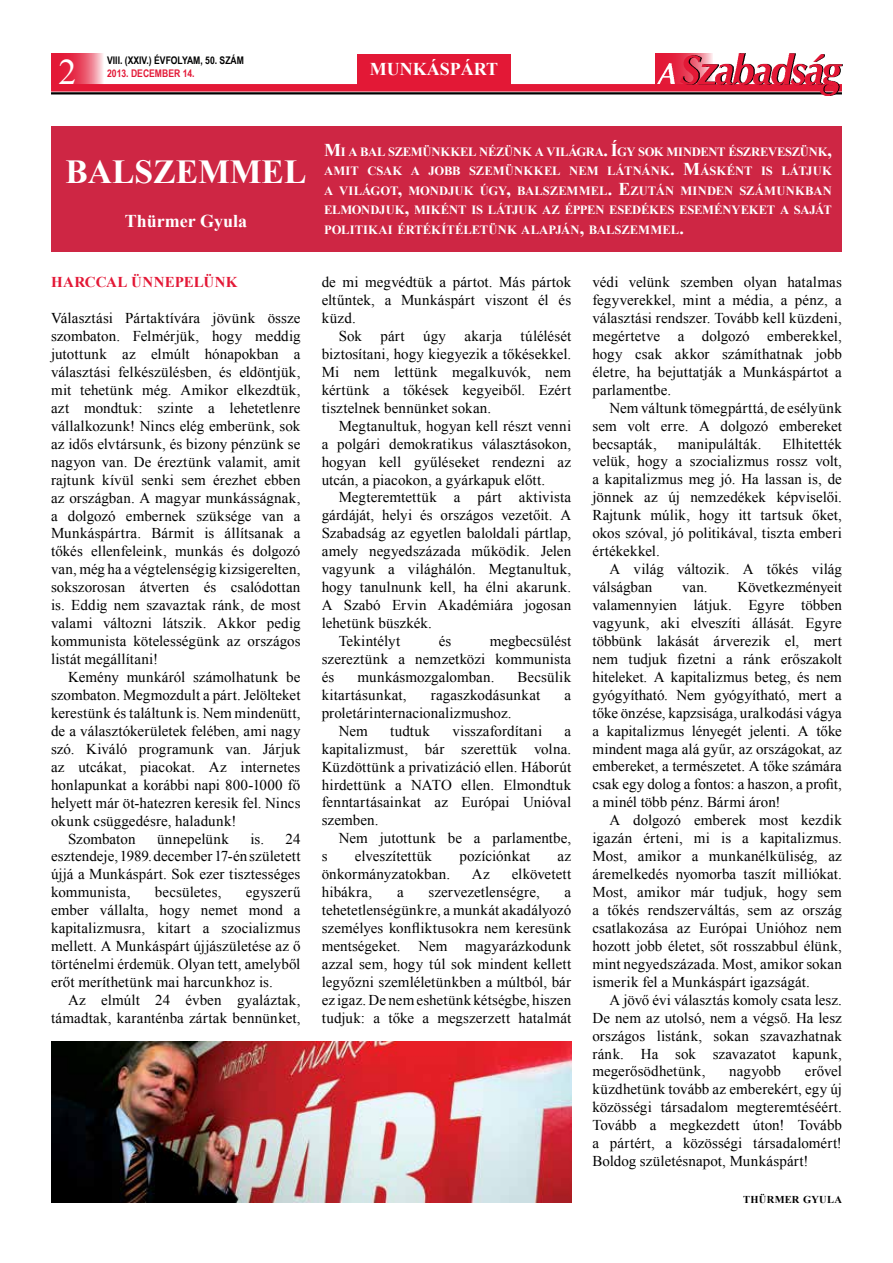
<style>
.page{position:relative;width:893px;height:1263px;background:#fff}
.page>*{position:absolute;margin:0;border:0;box-sizing:border-box;transform-origin:0 0}
.t1{font:36px "Times New Roman";color:#fff}
.t2{font:700 33.6px "Times New Roman";color:#fff}
.t3{font:700 18px "Times New Roman";color:#fff}
.t4{font:15px/18px "Times New Roman";letter-spacing:.005em;color:#000;text-align:justify}
.t5{font:700 15px "Times New Roman";letter-spacing:.02em;color:#e31836}
.t6{font:700 12.6px/19.5px "Times New Roman";color:#fff;text-align:justify}
.t7{font:700 10.5px "Arial Narrow";color:#000}
.t8{font:700 10.5px "Arial Narrow";color:#e31836}
.t9{font:700 10.5px "Times New Roman";letter-spacing:.025em;color:#000}
.s1{font-size:18px}
</style>
<div class="page">
<div style="left:655px;top:54px;width:58px;height:30px;background:#e31836"></div>
<svg style="left:51px;top:54px;width:52px;height:30px;background:#e94f66"></svg>
<hr style="left:51px;top:92px;width:791px;height:2px;background:#000">
<div style="left:51px;top:84px;width:791px;height:8px;background:#e31836"></div>
<div style="left:357px;top:54px;width:153px;height:31px;background:#e31836"></div>
<img style="left:657px;top:54px;width:184px;height:41px">
<img style="left:657px;top:64px;width:18px;height:19px">
<div style="left:51px;top:126px;width:791px;height:125px;background:#ce2644"></div>
<img style="left:51px;top:1041px;width:520px;height:161px">
<p class="t7" style="left:107px;top:52px;width:138px">VIII. (XXIV.) ÉVFOLYAM, 50. SZÁM</p>
<p class="t8" style="left:107px;top:65px;width:89px">2013. DECEMBER 14.</p>
<h1 class="t1" style="left:58px;top:48px;width:19px">2</h1>
<p class="t3" style="left:370px;top:57px;width:130px">MUNKÁSPÁRT</p>
<h2 class="t2" style="left:66px;top:149px;width:242px">BALSZEMMEL</h2>
<p class="t3" style="left:125px;top:208px;width:124px">THÜRMER GYULA</p>
<p class="t5" style="left:51px;top:272px;width:188px">HARCCAL ÜNNEPELÜNK</p>
<p class="t4" style="left:51px;top:309px;width:251px">Választási Pártaktívára jövünk össze szombaton. Felmérjük, hogy meddig jutottunk az elmúlt hónapokban a választási felkészülésben, és eldöntjük, mit tehetünk még. Amikor elkezdtük, azt mondtuk: szinte a lehetetlenre vállalkozunk! Nincs elég emberünk, sok az idős elvtársunk, és bizony pénzünk se nagyon van. De éreztünk valamit, amit rajtunk kívül senki sem érezhet ebben az országban. A magyar munkásságnak, a dolgozó embernek szüksége van a Munkáspártra. Bármit is állítsanak a tőkés ellenfeleink, munkás és dolgozó van, még ha a végtelenségig kizsigerelten, sokszorosan átverten és csalódottan is. Eddig nem szavaztak ránk, de most valami változni látszik. Akkor pedig kommunista kötelességünk az országos listát megállítani!</p>
<p class="t4" style="left:68px;top:668px;width:234px">Kemény munkáról számolhatunk be</p>
<p class="t4" style="left:51px;top:686px;width:251px">szombaton. Megmozdult a párt. Jelölteket</p>
<p class="t4" style="left:51px;top:704px;width:251px">kerestünk és találtunk is. Nem mindenütt,</p>
<p class="t4" style="left:51px;top:722px;width:251px">de a választókerületek felében, ami nagy</p>
<p class="t4" style="left:51px;top:739px;width:251px">szó. Kiváló programunk van. Járjuk</p>
<p class="t4" style="left:51px;top:757px;width:251px">az utcákat, piacokat. Az internetes</p>
<p class="t4" style="left:51px;top:775px;width:251px">honlapunkat a korábbi napi 800-1000 fő</p>
<p class="t4" style="left:51px;top:793px;width:251px">helyett már öt-hatezren keresik fel. Nincs</p>
<p class="t4" style="left:51px;top:811px;width:187px">okunk csüggedésre, haladunk!</p>
<p class="t4" style="left:68px;top:829px;width:69px">Szombaton</p>
<p class="t4" style="left:157px;top:829px;width:73px">ünnepelünk</p>
<p class="t4" style="left:51px;top:829px;width:251px;text-indent:199px">is. 24 esztendeje, 1989. december 17-én született újjá a Munkáspárt. Sok ezer tisztességes kommunista,</p>
<p class="t4" style="left:155px;top:883px;width:68px">becsületes,</p>
<p class="t4" style="left:51px;top:883px;width:251px;text-indent:195px">egyszerű ember vállalta, hogy nemet mond a kapitalizmusra, kitart a szocializmus mellett. A Munkáspárt újjászületése az ő történelmi érdemük. Olyan tett, amelyből erőt meríthetünk mai harcunkhoz is.</p>
<p class="t4" style="left:51px;top:991px;width:251px;text-align:right">Az elmúlt 24 évben gyaláztak, támadtak, karanténba zártak bennünket,</p>
<p class="t6" style="left:324px;top:142px;width:509px"><span class="s1">M</span>I A BAL SZEMÜNKKEL NÉZÜNK A VILÁGRA<span class="s1">. Í</span>GY SOK MINDENT ÉSZREVESZÜNK<span class="s1">, </span>AMIT CSAK A JOBB SZEMÜNKKEL NEM LÁTNÁNK<span class="s1">. M</span>ÁSKÉNT IS LÁTJUK A VILÁGOT<span class="s1">,</span> MONDJUK ÚGY<span class="s1">,</span> BALSZEMMEL<span class="s1">. E</span>ZUTÁN MINDEN SZÁMUNKBAN ELMONDJUK<span class="s1">,</span> MIKÉNT IS LÁTJUK AZ ÉPPEN ESEDÉKES ESEMÉNYEKET A SAJÁT POLITIKAI ÉRTÉKÍTÉLETÜNK ALAPJÁN<span class="s1">,</span> BALSZEMMEL<span class="s1">.</span></p>
<p class="t4" style="left:322px;top:273px;width:251px">de mi megvédtük a pártot. Más pártok eltűntek, a Munkáspárt viszont él és küzd.</p>
<p class="t4" style="left:322px;top:327px;width:251px;text-indent:17px">Sok párt úgy akarja túlélését biztosítani, hogy kiegyezik a tőkésekkel.<br>Mi nem lettünk megalkuvók, nem kértünk a tőkések kegyeiből. Ezért tisztelnek bennünket sokan.</p>
<p class="t4" style="left:322px;top:416px;width:251px;text-indent:17px">Megtanultuk, hogyan kell részt venni a polgári demokratikus választásokon, hogyan kell gyűléseket rendezni az utcán, a piacokon, a gyárkapuk előtt.</p>
<p class="t4" style="left:339px;top:488px;width:234px">Megteremtettük a párt aktivista</p>
<p class="t4" style="left:322px;top:506px;width:251px">gárdáját, helyi és országos vezetőit. A</p>
<p class="t4" style="left:322px;top:524px;width:251px">Szabadság az egyetlen baloldali pártlap,</p>
<p class="t4" style="left:322px;top:542px;width:251px">amely negyedszázada működik. Jelen</p>
<p class="t4" style="left:322px;top:560px;width:251px">vagyunk a világhálón. Megtanultuk,</p>
<p class="t4" style="left:322px;top:578px;width:251px">hogy tanulnunk kell, ha élni akarunk.</p>
<p class="t4" style="left:322px;top:596px;width:251px">A Szabó Ervin Akadémiára jogosan</p>
<p class="t4" style="left:322px;top:614px;width:112px">lehetünk büszkék.</p>
<p class="t4" style="left:339px;top:632px;width:63px">Tekintélyt</p>
<p class="t4" style="left:439px;top:632px;width:14px">és</p>
<p class="t4" style="left:322px;top:632px;width:251px;text-indent:168px">megbecsülést szereztünk a nemzetközi kommunista és</p>
<p class="t4" style="left:357px;top:668px;width:138px">munkásmozgalomban.</p>
<p class="t4" style="left:518px;top:668px;width:55px">Becsülik</p>
<p class="t4" style="left:322px;top:685px;width:86px">kitartásunkat,</p>
<p class="t4" style="left:431px;top:685px;width:111px">ragaszkodásunkat</p>
<p class="t4" style="left:565px;top:685px;width:8px">a</p>
<p class="t4" style="left:339px;top:703px;width:174px;text-indent:-17px">proletárinternacionalizmushoz.<br>Nem</p>
<p class="t4" style="left:390px;top:721px;width:41px">tudtuk</p>
<p class="t4" style="left:452px;top:721px;width:91px">visszafordítani</p>
<p class="t4" style="left:322px;top:721px;width:251px;text-indent:243px">a kapitalizmust, bár szerettük volna.<br>Küzdöttünk a privatizáció ellen. Háborút hirdettünk a NATO ellen. Elmondtuk fenntartásainkat az Európai Unióval szemben.</p>
<p class="t4" style="left:339px;top:829px;width:234px">Nem jutottunk be a parlamentbe,</p>
<p class="t4" style="left:322px;top:847px;width:7px">s</p>
<p class="t4" style="left:355px;top:847px;width:79px">elveszítettük</p>
<p class="t4" style="left:459px;top:847px;width:72px">pozíciónkat</p>
<p class="t4" style="left:558px;top:847px;width:15px">az</p>
<p class="t4" style="left:322px;top:865px;width:130px">önkormányzatokban.</p>
<p class="t4" style="left:472px;top:865px;width:19px">Az</p>
<p class="t4" style="left:512px;top:865px;width:61px">elkövetett</p>
<p class="t4" style="left:322px;top:883px;width:52px">hibákra,</p>
<p class="t4" style="left:397px;top:883px;width:8px">a</p>
<p class="t4" style="left:428px;top:883px;width:113px">szervezetlenségre,</p>
<p class="t4" style="left:322px;top:883px;width:251px;text-indent:243px">a tehetetlenségünkre, a munkát akadályozó személyes konfliktusokra nem keresünk mentségeket. Nem magyarázkodunk azzal sem, hogy túl sok mindent kellett legyőzni szemléletünkben a múltból, bár ez igaz. De nem eshetünk kétségbe, hiszen tudjuk: a tőke a megszerzett hatalmát</p>
<p class="t4" style="left:592px;top:273px;width:251px">védi velünk szemben olyan hatalmas fegyverekkel, mint a média, a pénz, a választási rendszer. Tovább kell küzdeni, megértetve a dolgozó emberekkel, hogy csak akkor számíthatnak jobb életre, ha bejuttatják a Munkáspártot a parlamentbe.</p>
<p class="t4" style="left:592px;top:398px;width:251px;text-indent:17px">Nem váltunk tömegpárttá, de esélyünk sem volt erre. A dolgozó embereket becsapták,</p>
<p class="t4" style="left:592px;top:434px;width:251px;text-indent:190px">Elhitették velük, hogy a szocializmus rossz volt, a kapitalizmus meg jó. Ha lassan is, de jönnek az új nemzedékek képviselői.<br>Rajtunk múlik, hogy itt tartsuk őket, okos szóval, jó politikával, tiszta emberi értékekkel.</p>
<p class="t4" style="left:592px;top:560px;width:251px;text-indent:17px">A világ változik. A tőkés világ válságban</p>
<p class="t4" style="left:678px;top:434px;width:85px">manipulálták.</p>
<p class="t4" style="left:592px;top:578px;width:251px;text-indent:145px">Következményeit valamennyien látjuk. Egyre többen vagyunk, aki elveszíti állását. Egyre többünk lakását árverezik el, mert nem tudjuk fizetni a ránk erőszakolt hiteleket. A kapitalizmus beteg, és nem gyógyítható. Nem gyógyítható, mert a tőke önzése, kapzsisága, uralkodási vágya a kapitalizmus lényegét jelenti. A tőke mindent maga alá gyűr, az országokat, az embereket, a természetet. A tőke számára csak egy dolog a fontos: a haszon, a profit, a minél több pénz. Bármi áron!</p>
<p class="t4" style="left:592px;top:811px;width:251px;text-indent:17px">A dolgozó emberek most kezdik igazán érteni, mi is a kapitalizmus.<br>Most, amikor a munkanélküliség, az áremelkedés nyomorba taszít milliókat.<br>Most, amikor már tudjuk, hogy sem a tőkés rendszerváltás, sem az ország csatlakozása az Európai Unióhoz nem hozott jobb életet, sőt rosszabbul élünk, mint negyedszázada. Most, amikor sokan ismerik fel a Munkáspárt igazságát.</p>
<p class="t4" style="left:592px;top:990px;width:251px;text-indent:17px">A jövő évi választás komoly csata lesz.<br>De nem az utolsó, nem a végső. Ha lesz országos listánk, sokan szavazhatnak ránk. Ha sok szavazatot kapunk, megerősödhetünk,</p>
<p class="t4" style="left:682px;top:578px;width:27px">van.</p>
<p class="t4" style="left:592px;top:1062px;width:251px;text-indent:212px">erővel küzdhetünk tovább az emberekért, egy új közösségi társadalom megteremtéséért.<br>Tovább a megkezdett úton! Tovább a pártért, a közösségi társadalomért!<br>Boldog születésnapot, Munkáspárt!</p>
<p class="t9" style="left:743px;top:1192px;width:100px">THÜRMER GYULA</p>
<p class="t4" style="left:729px;top:1062px;width:53px">nagyobb</p>
</div>
